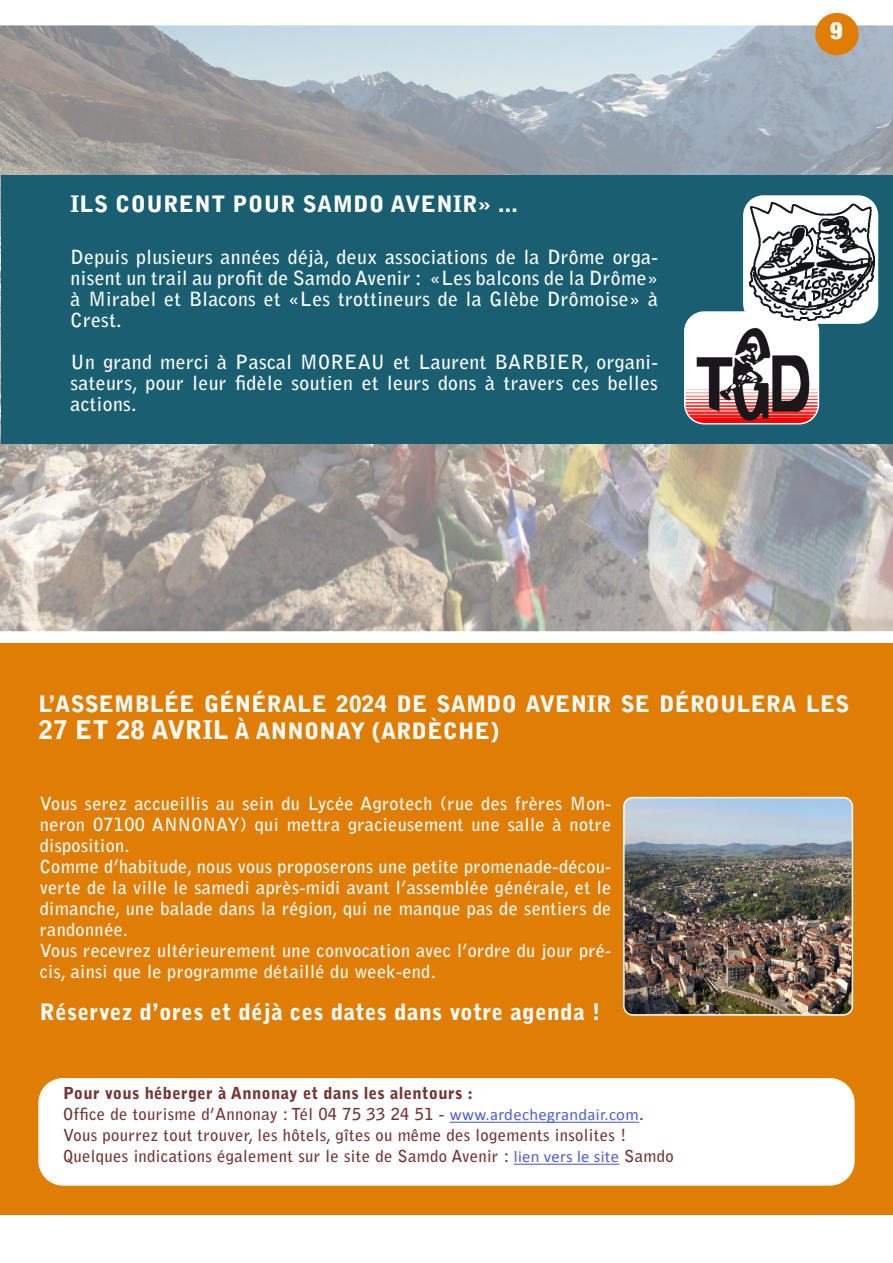
<style>
.page{position:relative;width:893px;height:1263px;background:#fff}
.page>*{position:absolute;margin:0;border:0;box-sizing:border-box;transform-origin:0 0}
.t1{font:900 condensed 24px "Helvetica Neue";color:#fff}
.t2{font:900 22.5px/27px "Bell Gothic Std";letter-spacing:.01em;color:#fff}
.t3{font:700 19.5px/21px "Bell Gothic Std";letter-spacing:.02em;color:#fff;text-align:justify}
.t4{font:700 18px/21px "Bell Gothic Std";letter-spacing:.02em;color:#fff;text-align:justify}
.t5{font:700 16.5px "Bell Gothic Std";letter-spacing:.02em;color:#743632}
.t6{font:900 16.5px "Bell Gothic Std";letter-spacing:.02em;color:#743632}
.s1{font-size:25.5px}
.s2{font-family:"Calibri";font-weight:400;color:#4f5cd6}
</style>
<div class="page">
<div style="left:0;top:643px;width:893px;height:571px;background:#df7d05"></div>
<img style="left:626px;top:798px;width:226px;height:215px">
<div style="left:623px;top:797px;width:230px;height:219px;border:2px solid #fff;border-radius:9px"></div>
<div style="left:39px;top:1079px;width:815px;height:106px;background:#fff;border-radius:24px"></div>
<div style="left:38px;top:1078px;width:817px;height:108px;border:2px solid #fff;border-radius:24px"></div>
<hr style="left:450px;top:1122px;width:189px;height:1px;background:#4f5cd6">
<hr style="left:514px;top:1164px;width:105px;height:1px;background:#4f5cd6">
<svg style="left:0;top:24px;width:893px;height:608px;background:#acacac"></svg>
<div style="left:2px;top:176px;width:891px;height:268px;background:#1a5f71"></div>
<div style="left:685px;top:312px;width:133px;height:112px;background:#fff;border-radius:20px"></div>
<img style="left:685px;top:327px;width:133px;height:96px">
<div style="left:684px;top:311px;width:135px;height:113px;border:2px solid #fff;border-radius:20px"></div>
<img style="left:744px;top:198px;width:133px;height:123px">
<div style="left:743px;top:195px;width:135px;height:129px;border:2px solid #fff;border-radius:20px"></div>
<div style="left:816px;top:14px;width:42px;height:40px;background:#df7d05;border-radius:50%"></div>
<div style="left:815px;top:13px;width:44px;height:42px;border:2px solid #df7d05;border-radius:50%"></div>
<p class="t2" style="left:71px;top:191px;width:449px">ILS COURENT POUR SAMDO AVENIR» ...</p>
<p class="t3" style="left:71px;top:247px;width:589px">Depuis plusieurs années déjà, deux associations de la Drôme orga&shy;nisent un trail au profit de Samdo Avenir : «Les balcons de la Drôme» à Mirabel et Blacons et «Les trottineurs de la Glèbe Drômoise» à Crest.</p>
<p class="t3" style="left:71px;top:352px;width:589px">Un grand merci à Pascal MOREAU et Laurent BARBIER, organi&shy;sateurs, pour leur fidèle soutien et leurs dons à travers ces belles actions.</p>
<p class="t1" style="left:830px;top:10px;width:27px">98</p>
<p class="t2" style="left:39px;top:691px;width:812px">L’ASSEMBLÉE GÉNÉRALE 2024 DE SAMDO AVENIR SE DÉROULERA LES<br><span class="s1">27 ET 28 AVRIL</span> À ANNONAY (ARDÈCHE)</p>
<p class="t4" style="left:40px;top:793px;width:573px">Vous serez accueillis au sein du Lycée Agrotech (rue des frères Mon&shy;neron 07100 ANNONAY) qui mettra gracieusement une salle à notre disposition.</p>
<p class="t4" style="left:40px;top:856px;width:573px">Comme d’habitude, nous vous proposerons une petite promenade-décou&shy;verte de la ville le samedi après-midi avant l’assemblée générale, et le dimanche, une balade dans la région, qui ne manque pas de sentiers de randonnée.</p>
<p class="t4" style="left:40px;top:940px;width:573px">Vous recevrez ultérieurement une convocation avec l’ordre du jour pré&shy;cis, ainsi que le programme détaillé du week-end.</p>
<p class="t2" style="left:40px;top:999px;width:562px">Réservez d’ores et déjà ces dates dans votre agenda !</p>
<p class="t6" style="left:63px;top:1084px;width:412px">Pour vous héberger à Annonay et dans les alentours :</p>
<p class="t5" style="left:63px;top:1104px;width:582px">Office de tourisme d’Annonay : Tél 04 75 33 24 51 - <span class="s2">www.ardechegrandair.com</span>.</p>
<p class="t5" style="left:63px;top:1125px;width:565px">Vous pourrez tout trouver, les hôtels, gîtes ou même des logements insolites !</p>
<p class="t5" style="left:63px;top:1146px;width:612px">Quelques indications également sur le site de Samdo Avenir : <span class="s2">lien vers le site</span> Samdo</p>
</div>
